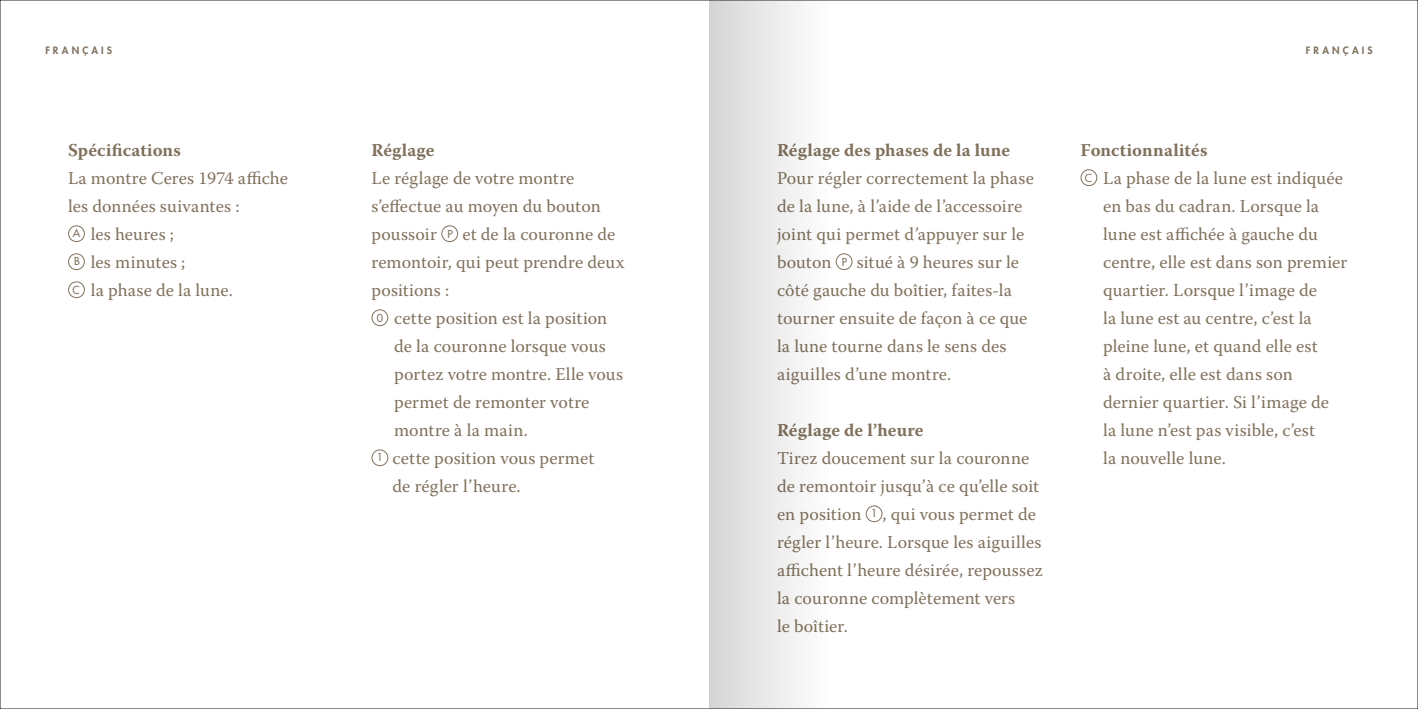
<style>
.page{position:relative;width:1418px;height:709px;background:#fff}
.page>*{position:absolute;margin:0;border:0;box-sizing:border-box;transform-origin:0 0}
.t1{font:18px/28px "Warnock Pro";letter-spacing:.005em;color:#80715d}
.t2{font:700 18px "Warnock Pro";letter-spacing:.01em;color:#80715d}
.t3{font:800 9.8px "Futura Std";letter-spacing:.315em;color:#80715d}
.s1{font-family:"Futura Std";font-weight:500;font-size:10.8px}
</style>
<div class="page">
<div style="left:68px;top:225px;width:17px;height:17px;border:1px solid #80715d;border-radius:50%"></div>
<div style="left:68px;top:253px;width:17px;height:17px;border:1px solid #80715d;border-radius:50%"></div>
<div style="left:68px;top:281px;width:17px;height:17px;border:1px solid #80715d;border-radius:50%"></div>
<div style="left:441px;top:225px;width:17px;height:17px;border:1px solid #80715d;border-radius:50%"></div>
<div style="left:371px;top:309px;width:17px;height:17px;border:1px solid #80715d;border-radius:50%"></div>
<div style="left:371px;top:449px;width:17px;height:17px;border:1px solid #80715d;border-radius:50%"></div>
<div style="left:835px;top:253px;width:17px;height:17px;border:1px solid #80715d;border-radius:50%"></div>
<div style="left:865px;top:505px;width:17px;height:17px;border:1px solid #80715d;border-radius:50%"></div>
<div style="left:1080px;top:169px;width:17px;height:17px;border:1px solid #80715d;border-radius:50%"></div>
<div style="left:709px;top:0;width:123px;height:709px;background:linear-gradient(to right,#d5d5d5,#fff)"></div>
<p class="t3" style="left:45px;top:44px;width:68px">FRANÇAIS</p>
<p class="t3" style="left:1305px;top:44px;width:68px">FRANÇAIS</p>
<p class="t2" style="left:68px;top:139px;width:114px">Spécifications</p>
<p class="t1" style="left:68px;top:164px;width:221px">La montre Ceres 1974 affiche</p>
<p class="t1" style="left:68px;top:192px;width:173px">les données suivantes :</p>
<p class="t1" style="left:73px;top:220px;width:103px"><sup>A</sup> les heures ;</p>
<p class="t1" style="left:74px;top:248px;width:113px"><sup>B</sup> les minutes ;</p>
<p class="t1" style="left:73px;top:276px;width:162px"><span class="s1">C</span> la phase de la lune.</p>
<p class="t2" style="left:371px;top:139px;width:65px">Réglage</p>
<p class="t1" style="left:371px;top:164px;width:204px">Le réglage de votre montre</p>
<p class="t1" style="left:371px;top:192px;width:231px">s’effectue au moyen du bouton</p>
<p class="t1" style="left:371px;top:220px;width:245px">poussoir <span class="s1">P</span> et de la couronne de</p>
<p class="t1" style="left:371px;top:248px;width:255px">remontoir, qui peut prendre deux</p>
<p class="t1" style="left:371px;top:276px;width:79px">positions :</p>
<p class="t1" style="left:377px;top:304px;width:232px"><span class="s1">0</span> cette position est la position</p>
<p class="t1" style="left:394px;top:332px;width:213px">de la couronne lorsque vous</p>
<p class="t1" style="left:394px;top:360px;width:230px">portez votre montre. Elle vous</p>
<p class="t1" style="left:394px;top:388px;width:197px">permet de remonter votre</p>
<p class="t1" style="left:394px;top:416px;width:135px">montre à la main.</p>
<p class="t1" style="left:377px;top:444px;width:219px"><sup>1</sup> cette position vous permet</p>
<p class="t1" style="left:392px;top:472px;width:130px">de régler l’heure.</p>
<p class="t2" style="left:777px;top:139px;width:235px">Réglage des phases de la lune</p>
<p class="t1" style="left:777px;top:164px;width:258px">Pour régler correctement la phase de la lune, à l’aide de l’accessoire joint qui permet d’appuyer sur le bouton <span class="s1">P</span> situé à 9 heures sur le côté gauche du boîtier, faites-la tourner ensuite de façon à ce que la lune tourne dans le sens des aiguilles d’une montre.</p>
<p class="t2" style="left:777px;top:419px;width:148px">Réglage de l’heure</p>
<p class="t1" style="left:777px;top:444px;width:267px">Tirez doucement sur la couronne de remontoir jusqu’à ce qu’elle soit en position <sup>1</sup> , qui vous permet de régler l’heure. Lorsque les aiguilles affichent l’heure désirée, repoussez la couronne complètement vers<br>le boîtier.</p>
<p class="t2" style="left:1080px;top:139px;width:129px">Fonctionnalités</p>
<p class="t1" style="left:1084px;top:164px;width:259px"><span class="s1">C</span> La phase de la lune est indiquée</p>
<p class="t1" style="left:1103px;top:192px;width:217px">en bas du cadran. Lorsque la</p>
<p class="t1" style="left:1103px;top:220px;width:216px">lune est affichée à gauche du</p>
<p class="t1" style="left:1103px;top:248px;width:245px">centre, elle est dans son premier</p>
<p class="t1" style="left:1103px;top:276px;width:215px">quartier. Lorsque l’image de</p>
<p class="t1" style="left:1103px;top:304px;width:210px">la lune est au centre, c’est la</p>
<p class="t1" style="left:1103px;top:332px;width:216px">pleine lune, et quand elle est</p>
<p class="t1" style="left:1103px;top:360px;width:191px">à droite, elle est dans son</p>
<p class="t1" style="left:1103px;top:388px;width:227px">dernier quartier. Si l’image de</p>
<p class="t1" style="left:1103px;top:416px;width:213px">la lune n’est pas visible, c’est</p>
<p class="t1" style="left:1103px;top:444px;width:124px">la nouvelle lune.</p>
</div>
